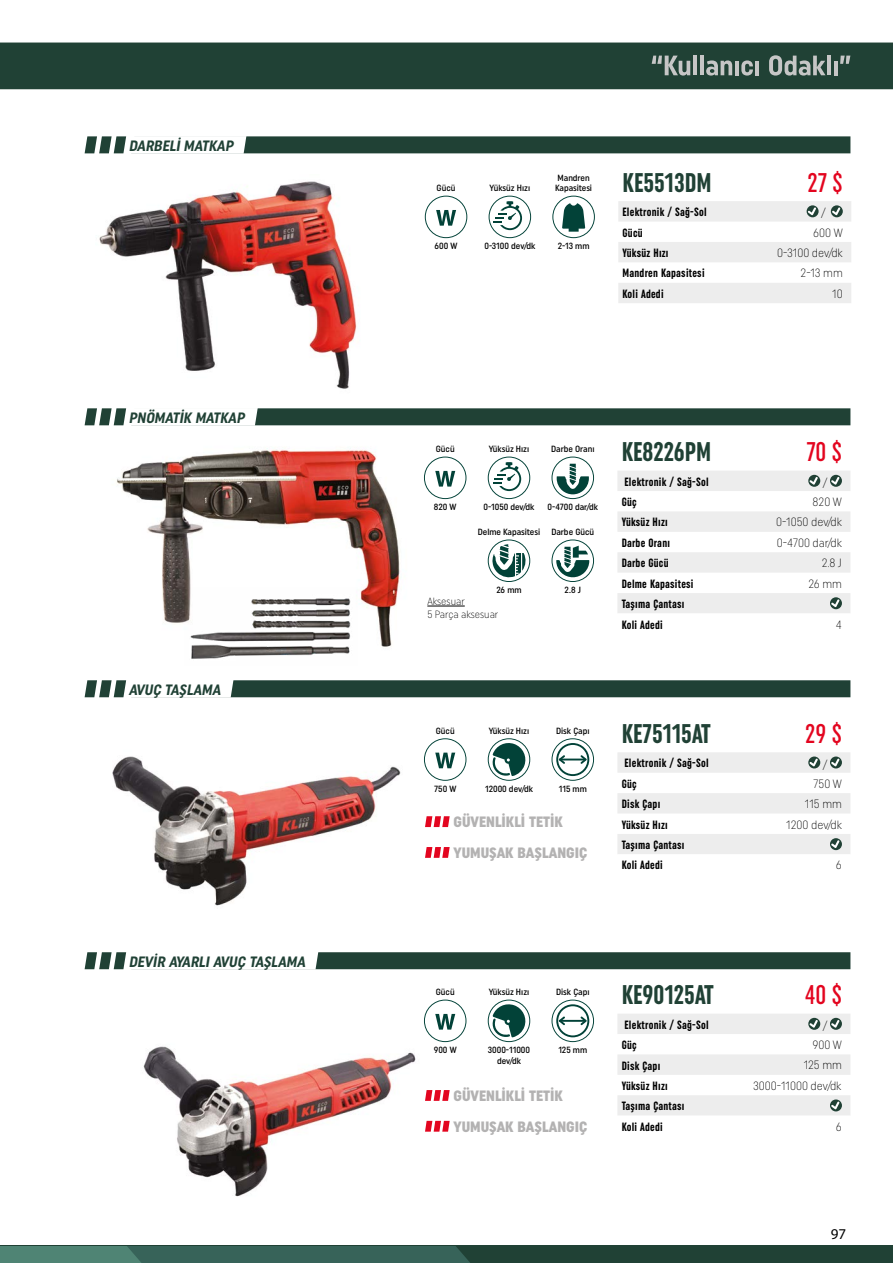
<style>
.page{position:relative;width:893px;height:1263px;background:#fff}
.page>*{position:absolute;margin:0;border:0;box-sizing:border-box;transform-origin:0 0}
.t1{font:700 extra-condensed 27px "Uniform";color:#204135}
.t2{font:500 extra-condensed 27px "Uniform";color:#e3051f}
.t3{font:900 15px/30.8px "Uniform Condensed";color:#b3b2b2}
.t4{font:italic 700 15px "Uniform Condensed";color:#204135}
.t5{font:15px "Myriad Pro";color:#000}
.t6{font:700 extra-condensed 12px/20.4px "Uniform";letter-spacing:.02em;color:#000}
.t7{font:300 12px "Uniform Condensed";color:#000}
.t8{font:300 10.5px/12.6px "Uniform Condensed";color:#000}
.t9{font:500 9px/10.8px "Uniform Condensed";color:#000;text-align:center}
</style>
<div class="page">
<div style="left:0;top:43px;width:893px;height:46px;background:#204135"></div>
<div style="left:0;top:1246px;width:893px;height:17px;background:#204135"></div>
<svg style="left:0;top:1246px;width:470px;height:17px;background:#3d6b60"></svg>
<svg style="left:85px;top:136px;width:765px;height:18px"></svg>
<svg style="left:85px;top:680px;width:765px;height:18px;background:#4c675d"></svg>
<svg style="left:85px;top:408px;width:765px;height:18px"></svg>
<svg style="left:85px;top:952px;width:765px;height:17px"></svg>
<svg style="left:617px;top:471px;width:233px;height:142px"></svg>
<svg style="left:617px;top:752px;width:233px;height:102px"></svg>
<svg style="left:617px;top:1014px;width:233px;height:101px"></svg>
<img style="left:99px;top:181px;width:258px;height:208px">
<svg style="left:424px;top:457px;width:42px;height:42px"></svg>
<svg style="left:488px;top:457px;width:42px;height:42px"></svg>
<svg style="left:551px;top:457px;width:43px;height:42px"></svg>
<svg style="left:488px;top:539px;width:42px;height:43px"></svg>
<svg style="left:551px;top:539px;width:43px;height:43px"></svg>
<img style="left:117px;top:448px;width:283px;height:199px">
<img style="left:184px;top:588px;width:173px;height:71px">
<hr style="left:427px;top:606px;width:38px;height:1px;background:#000">
<img style="left:112px;top:756px;width:289px;height:150px">
<svg style="left:424px;top:738px;width:42px;height:43px"></svg>
<svg style="left:488px;top:738px;width:42px;height:43px"></svg>
<svg style="left:551px;top:738px;width:43px;height:43px"></svg>
<svg style="left:424px;top:999px;width:42px;height:43px"></svg>
<svg style="left:488px;top:999px;width:42px;height:43px"></svg>
<svg style="left:551px;top:999px;width:43px;height:43px"></svg>
<img style="left:143px;top:1046px;width:273px;height:151px">
<svg style="left:618px;top:201px;width:233px;height:102px"></svg>
<svg style="left:425px;top:196px;width:42px;height:42px"></svg>
<svg style="left:489px;top:196px;width:42px;height:42px"></svg>
<svg style="left:552px;top:196px;width:43px;height:42px"></svg>
<svg style="left:425px;top:816px;width:25px;height:11px"></svg>
<svg style="left:425px;top:847px;width:25px;height:11px"></svg>
<svg style="left:425px;top:1090px;width:25px;height:11px"></svg>
<svg style="left:425px;top:1121px;width:25px;height:11px"></svg>
<p class="t4" style="left:129px;top:137px;width:109px">DARBELİ MATKAP</p>
<p class="t4" style="left:129px;top:409px;width:120px">PNÖMATİK MATKAP</p>
<p class="t4" style="left:129px;top:681px;width:96px">AVUÇ TAŞLAMA</p>
<p class="t4" style="left:129px;top:952px;width:181px">DEVİR AYARLI AVUÇ TAŞLAMA</p>
<p class="t9" style="left:437px;top:183px;width:20px">Gücü</p>
<p class="t9" style="left:490px;top:183px;width:42px">Yüksüz Hızı</p>
<p class="t9" style="left:555px;top:172px;width:38px;text-align:left">Mandren<br>Kapasitesi</p>
<p class="t9" style="left:435px;top:240px;width:24px">600 W</p>
<p class="t9" style="left:484px;top:240px;width:52px">0-3100 dev/dk</p>
<p class="t9" style="left:558px;top:240px;width:33px">2-13 mm</p>
<h1 class="t1" style="left:622px;top:167px;width:91px">KE5513DM</h1>
<h1 class="t2" style="left:807px;top:167px;width:37px">27 $</h1>
<p class="t6" style="left:622px;top:202px;width:86px">Elektronik / Sağ-Sol</p>
<p class="t7" style="left:821px;top:206px;width:6px">/</p>
<p class="t6" style="left:622px;top:222px;width:22px">Gücü</p>
<p class="t7" style="left:813px;top:225px;width:31px">600 W</p>
<p class="t6" style="left:622px;top:243px;width:48px">Yüksüz Hızı</p>
<p class="t7" style="left:777px;top:246px;width:67px">0-3100 dev/dk</p>
<p class="t6" style="left:622px;top:263px;width:84px">Mandren Kapasitesi</p>
<p class="t7" style="left:801px;top:266px;width:44px">2-13 mm</p>
<p class="t6" style="left:622px;top:283px;width:43px">Koli Adedi</p>
<p class="t7" style="left:832px;top:286px;width:12px">10</p>
<p class="t9" style="left:436px;top:444px;width:20px">Gücü</p>
<p class="t9" style="left:489px;top:444px;width:42px">Yüksüz Hızı</p>
<p class="t9" style="left:551px;top:444px;width:45px">Darbe Oranı</p>
<p class="t9" style="left:434px;top:501px;width:24px">820 W</p>
<p class="t9" style="left:483px;top:501px;width:53px">0-1050 dev/dk</p>
<p class="t9" style="left:548px;top:501px;width:52px">0-4700 dar/dk</p>
<p class="t9" style="left:478px;top:526px;width:118px">Delme Kapasitesi Darbe Gücü</p>
<p class="t9" style="left:496px;top:584px;width:27px">26 mm</p>
<p class="t9" style="left:565px;top:584px;width:18px">2.8 J</p>
<p class="t8" style="left:427px;top:595px;width:72px">Aksesuar<br>5 Parça aksesuar</p>
<h1 class="t1" style="left:622px;top:437px;width:91px">KE8226PM</h1>
<h1 class="t2" style="left:806px;top:436px;width:37px">70 $</h1>
<p class="t6" style="left:624px;top:471px;width:86px">Elektronik / Sağ-Sol</p>
<p class="t7" style="left:823px;top:475px;width:6px">/</p>
<p class="t6" style="left:622px;top:492px;width:17px">Güç</p>
<p class="t7" style="left:813px;top:495px;width:31px">820 W</p>
<p class="t6" style="left:622px;top:512px;width:48px">Yüksüz Hızı</p>
<p class="t7" style="left:776px;top:515px;width:67px">0-1050 dev/dk</p>
<p class="t6" style="left:622px;top:532px;width:50px">Darbe Oranı</p>
<p class="t7" style="left:777px;top:535px;width:67px">0-4700 dar/dk</p>
<p class="t6" style="left:622px;top:553px;width:48px">Darbe Gücü</p>
<p class="t7" style="left:822px;top:556px;width:22px">2.8 J</p>
<p class="t6" style="left:622px;top:573px;width:73px">Delme Kapasitesi</p>
<p class="t7" style="left:808px;top:576px;width:35px">26 mm</p>
<p class="t6" style="left:622px;top:594px;width:64px">Taşıma Çantası<br>Koli Adedi</p>
<p class="t7" style="left:836px;top:617px;width:7px">4</p>
<p class="t9" style="left:436px;top:725px;width:20px">Gücü</p>
<p class="t9" style="left:489px;top:725px;width:42px">Yüksüz Hızı</p>
<p class="t9" style="left:556px;top:725px;width:35px">Disk Çapı</p>
<p class="t9" style="left:434px;top:783px;width:24px">750 W</p>
<p class="t9" style="left:485px;top:783px;width:49px">12000 dev/dk</p>
<p class="t9" style="left:559px;top:783px;width:30px">115 mm</p>
<p class="t3" style="left:454px;top:806px;width:135px">GÜVENLİKLİ TETİK<br>YUMUŞAK BAŞLANGIÇ</p>
<h1 class="t1" style="left:622px;top:718px;width:91px">KE75115AT</h1>
<h1 class="t2" style="left:805px;top:718px;width:38px">29 $</h1>
<p class="t6" style="left:624px;top:753px;width:86px">Elektronik / Sağ-Sol</p>
<p class="t7" style="left:823px;top:757px;width:6px">/</p>
<p class="t6" style="left:622px;top:773px;width:17px">Güç</p>
<p class="t7" style="left:813px;top:776px;width:30px">750 W</p>
<p class="t6" style="left:622px;top:794px;width:40px">Disk Çapı</p>
<p class="t7" style="left:805px;top:797px;width:38px">115 mm</p>
<p class="t6" style="left:622px;top:814px;width:48px">Yüksüz Hızı</p>
<p class="t7" style="left:786px;top:817px;width:57px">1200 dev/dk</p>
<p class="t6" style="left:622px;top:835px;width:64px">Taşıma Çantası<br>Koli Adedi</p>
<p class="t7" style="left:836px;top:858px;width:7px">6</p>
<p class="t9" style="left:436px;top:987px;width:20px">Gücü</p>
<p class="t9" style="left:489px;top:987px;width:42px">Yüksüz Hızı</p>
<p class="t9" style="left:556px;top:987px;width:35px">Disk Çapı</p>
<p class="t9" style="left:434px;top:1044px;width:24px">900 W</p>
<p class="t9" style="left:488px;top:1044px;width:44px">3000-11000 dev/dk</p>
<p class="t9" style="left:558px;top:1044px;width:30px">125 mm</p>
<p class="t3" style="left:454px;top:1080px;width:135px">GÜVENLİKLİ TETİK<br>YUMUŞAK BAŞLANGIÇ</p>
<h1 class="t1" style="left:622px;top:979px;width:94px">KE90125AT</h1>
<h1 class="t2" style="left:805px;top:979px;width:39px">40 $</h1>
<p class="t6" style="left:624px;top:1014px;width:86px">Elektronik / Sağ-Sol</p>
<p class="t7" style="left:823px;top:1018px;width:6px">/</p>
<p class="t6" style="left:622px;top:1035px;width:17px">Güç</p>
<p class="t7" style="left:812px;top:1038px;width:31px">900 W</p>
<p class="t6" style="left:622px;top:1055px;width:40px">Disk Çapı</p>
<p class="t7" style="left:804px;top:1058px;width:40px">125 mm</p>
<p class="t6" style="left:622px;top:1075px;width:64px">Yüksüz Hızı<br>Taşıma Çantası<br>Koli Adedi</p>
<p class="t7" style="left:753px;top:1078px;width:90px">3000-11000 dev/dk</p>
<p class="t7" style="left:836px;top:1119px;width:7px">6</p>
<p class="t5" style="left:831px;top:1224px;width:17px">97</p>
</div>
